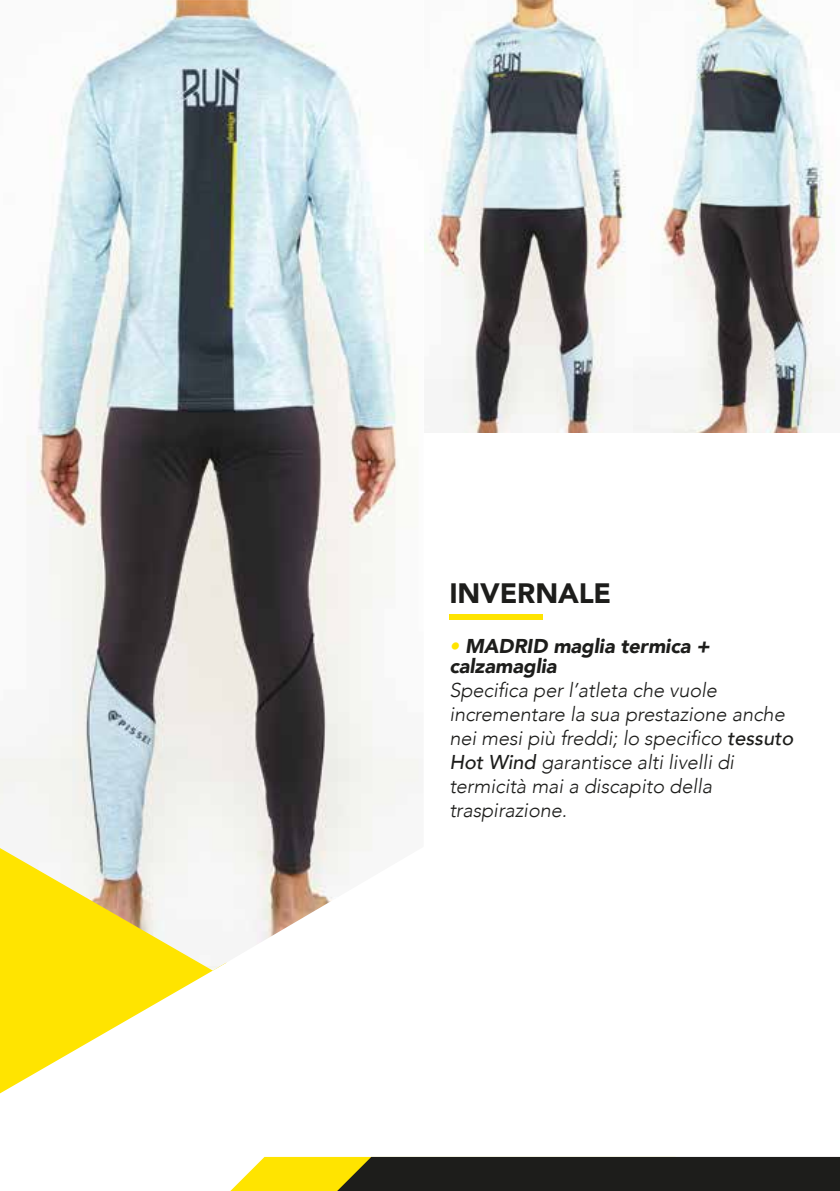
<style>
.page{position:relative;width:840px;height:1191px;background:#fff}
.page>*{position:absolute;margin:0;border:0;box-sizing:border-box;transform-origin:0 0}
.t1{font:900 28px "Avenir";letter-spacing:-.005em;color:#1d1d1b}
.t2{font:italic 300 20px/24px "Avenir";letter-spacing:-.005em;color:#1d1d1b}
.t3{font:italic 900 20px/20px "Avenir";letter-spacing:-.005em;color:#1d1d1b}
.s1{color:#ffe400}
.s2{font-weight:500}
</style>
<div class="page">
<svg style="left:0;top:970px;width:214px;height:123px"></svg>
<img style="left:0;top:0;width:419px;height:970px">
<svg style="left:230px;top:1156px;width:609px;height:35px;background:#4f4b22"></svg>
<img style="left:424px;top:0;width:411px;height:432px">
<div style="left:449px;top:614px;width:93px;height:6px;background:#ffe400"></div>
<h1 class="t1" style="left:449px;top:569px;width:163px">INVERNALE</h1>
<p class="t3" style="left:449px;top:636px;width:262px"><span class="s1">•</span> MADRID maglia termica + calzamaglia</p>
<p class="t2" style="left:449px;top:678px;width:345px">Specifica per l’atleta che vuole incrementare la sua prestazione anche nei mesi più freddi; lo specifico <span class="s2">tessuto<br>Hot Wind</span> garantisce alti livelli di termicità mai a discapito della traspirazione.</p>
</div>
